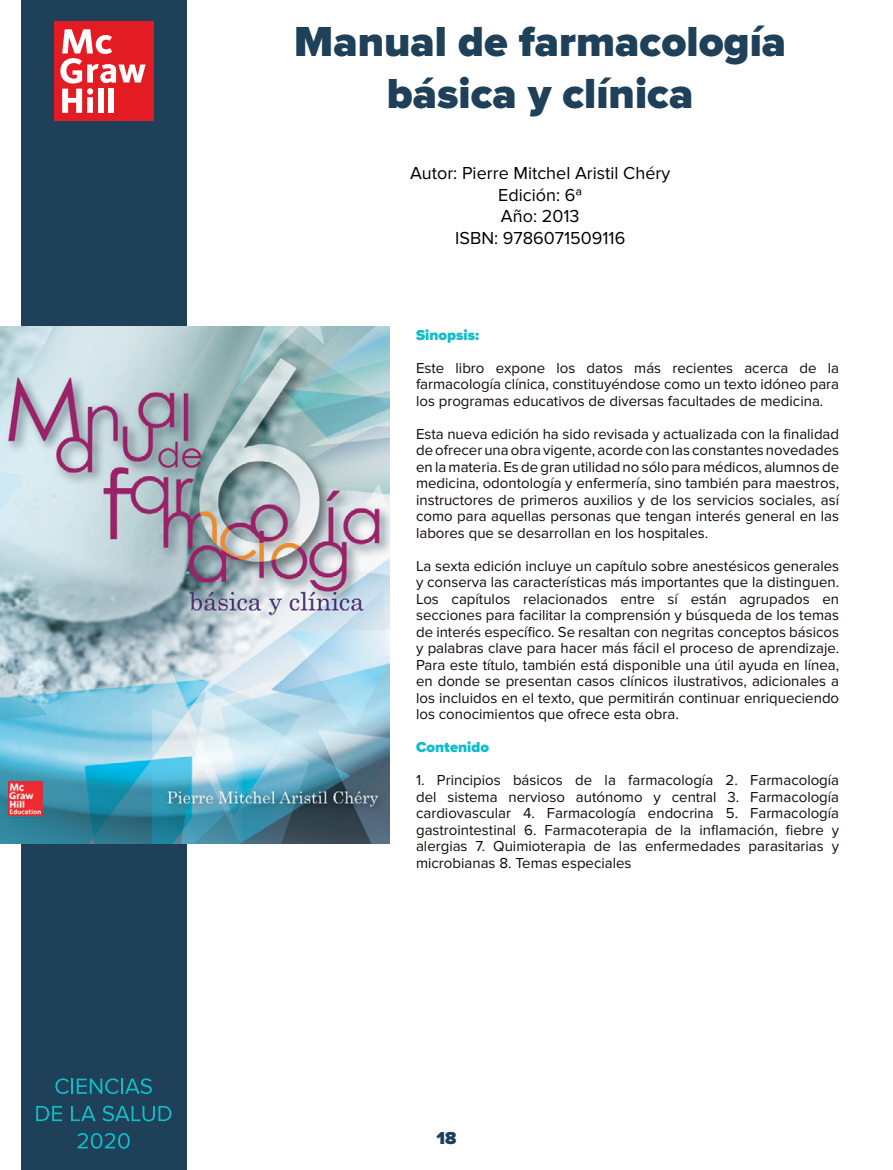
<style>
.page{position:relative;width:893px;height:1170px;background:#fff}
.page>*{position:absolute;margin:0;border:0;box-sizing:border-box;transform-origin:0 0}
.t1{font:900 43.5px/52.2px "Proxima Nova";color:#1f4059;text-align:center}
.t2{font:18px/21.6px "Proxima Nova";color:#000;text-align:center}
.t3{font:900 18px "Proxima Nova";color:#1d415a}
.t4{font:15px/16.5px "Proxima Nova";color:#140909;text-align:justify}
.t5{font:900 15px "Proxima Nova";color:#10bdc8}
</style>
<div class="page">
<div style="left:21px;top:0;width:165px;height:1169px;background:#1f4059"></div>
<div style="left:54px;top:21px;width:100px;height:100px;background:#e31b22"></div>
<svg style="left:60px;top:29px;width:86px;height:84px"></svg>
<svg style="left:55px;top:1078px;width:97px;height:15px"></svg>
<svg style="left:36px;top:1106px;width:26px;height:14px"></svg>
<svg style="left:71px;top:1106px;width:24px;height:14px"></svg>
<svg style="left:103px;top:1105px;width:68px;height:16px"></svg>
<svg style="left:77px;top:1133px;width:53px;height:15px"></svg>
<img style="left:0;top:327px;width:390px;height:516px">
<h1 class="t1" style="left:294px;top:15px;width:493px">Manual de farmacología básica y clínica</h1>
<p class="t2" style="left:410px;top:163px;width:262px">Autor: Pierre Mitchel Aristil Chéry<br>Edición: 6ª<br>Año: 2013<br>ISBN: 9786071509116</p>
<p class="t5" style="left:416px;top:323px;width:64px">Sinopsis:</p>
<p class="t4" style="left:416px;top:359px;width:425px">Este libro expone los datos más recientes acerca de la farmacología clínica, constituyéndose como un texto idóneo para los programas educativos de diversas facultades de medicina.</p>
<p class="t4" style="left:416px;top:425px;width:425px">Esta nueva edición ha sido revisada y actualizada con la finalidad de ofrecer una obra vigente, acorde con las constantes novedades en la materia. Es de gran utilidad no sólo para médicos, alumnos de medicina, odontología y enfermería, sino también para maestros, instructores de primeros auxilios y de los servicios sociales, así como para aquellas personas que tengan interés general en las labores que se desarrollan en los hospitales.</p>
<p class="t4" style="left:416px;top:557px;width:425px">La sexta edición incluye un capítulo sobre anestésicos generales y conserva las características más importantes que la distinguen.<br>Los capítulos relacionados entre sí están agrupados en secciones para facilitar la comprensión y búsqueda de los temas de interés específico. Se resaltan con negritas conceptos básicos y palabras clave para hacer más fácil el proceso de aprendizaje.<br>Para este título, también está disponible una útil ayuda en línea, en donde se presentan casos clínicos ilustrativos, adicionales a los incluidos en el texto, que permitirán continuar enriqueciendo los conocimientos que ofrece esta obra.</p>
<p class="t5" style="left:416px;top:736px;width:74px">Contenido</p>
<p class="t4" style="left:416px;top:772px;width:425px">1. Principios básicos de la farmacología 2. Farmacología del sistema nervioso autónomo y central 3. Farmacología cardiovascular 4. Farmacología endocrina 5. Farmacología gastrointestinal 6. Farmacoterapia de la inflamación, fiebre y alergias 7. Quimioterapia de las enfermedades parasitarias y microbianas 8. Temas especiales</p>
<p class="t3" style="left:436px;top:1124px;width:22px">18</p>
</div>
